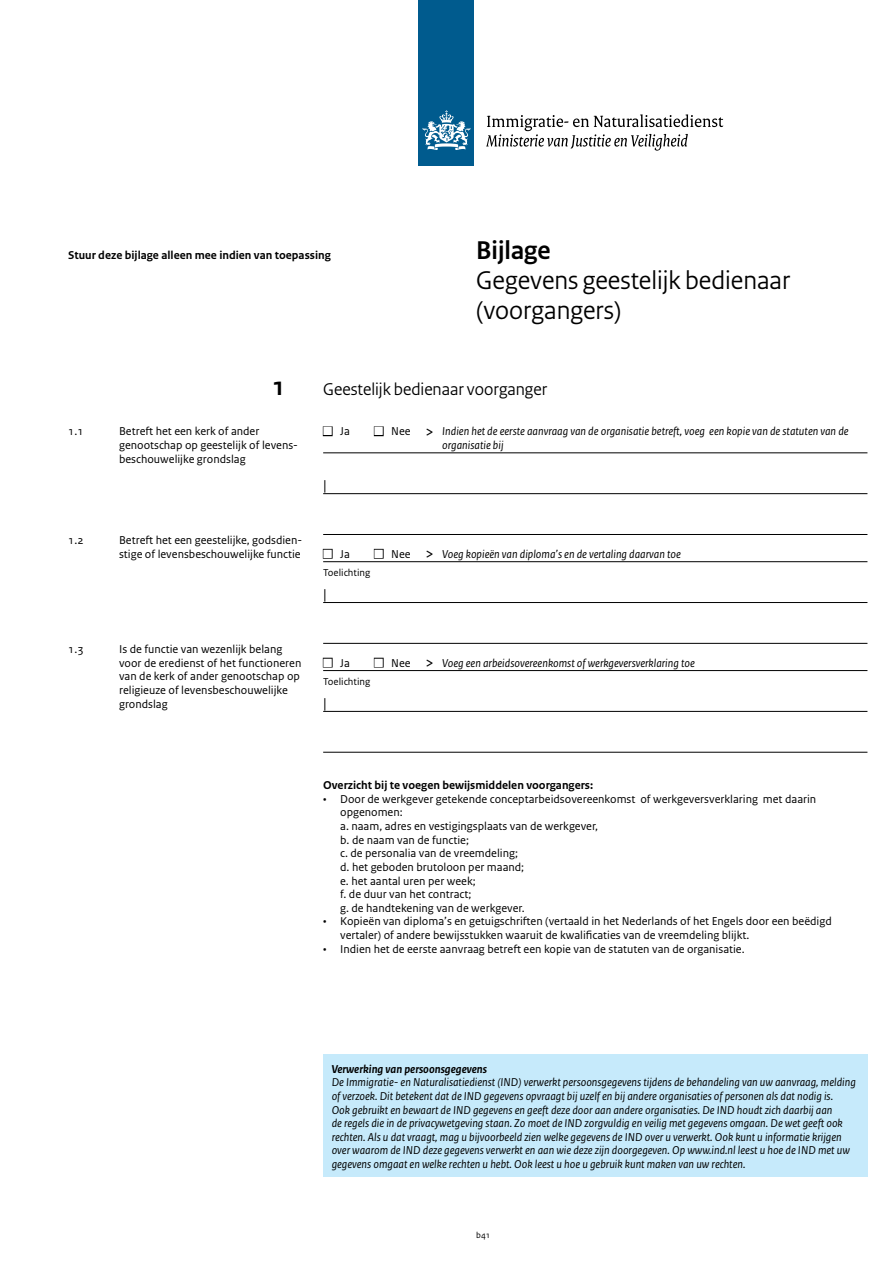
<style>
.page{position:relative;width:893px;height:1263px;background:#fff}
.page>*{position:absolute;margin:0;border:0;box-sizing:border-box;transform-origin:0 0}
._02_RO_Doc-specifica{font:27px/30px "Rijksoverheid Sans Heading";color:#000}
._01_RO_Doc-naam{font:700 27px "Rijksoverheid Sans Heading";color:#000}
._05_RO_Rubriek{font:700 27px "Rijksoverheid Sans Heading";color:#000}
._05_RO_Rubriek-2{font:18px "Rijksoverheid Sans Heading";color:#000}
._10_RO_Antwoord___li{font:15px "Rijksoverheid Sans Text";color:#000}
._12_RO_Antwoord-plat{font:italic 12px/13.6px "Rijksoverheid Sans Text";color:#000}
._12_RO_Antwoord-plat-2{font:12px/13.6px "Rijksoverheid Sans Text";color:#000}
._06_RO_Vraag{font:12px/13.6px "Rijksoverheid Sans Text";color:#000}
._10_RO_Antwoord___li-2{font:italic 12px/13.6px "Rijksoverheid Sans Text";color:#000}
._12_RO_Antwoord-plat-3{font:700 12px "Rijksoverheid Sans Text";color:#000}
._10_RO_Antwoord___li-3{font:12px "Rijksoverheid Sans Text";color:#000}
._08_RO_Subvraag_tabe{font:10.5px "Rijksoverheid Sans Text";color:#000}
._99_RO_Doc-nummer{font:9px "Rijksoverheid Sans Text";color:#000}
.s1{color:#fff}
.s2{font-style:normal}
.s3{font-style:normal;font-size:16.5px}
.s4{font-weight:700}
</style>
<div class="page">
<div style="left:419px;top:0;width:55px;height:166px;background:#005b8e"></div>
<svg style="left:423px;top:110px;width:47px;height:40px"></svg>
<svg style="left:486px;top:114px;width:237px;height:37px"></svg>
<hr style="left:323px;top:452px;width:544px;height:1px;background:#000">
<hr style="left:323px;top:493px;width:544px;height:1px;background:#000">
<hr style="left:323px;top:534px;width:544px;height:1px;background:#000">
<hr style="left:323px;top:561px;width:544px;height:1px;background:#000">
<hr style="left:323px;top:602px;width:544px;height:1px;background:#000">
<hr style="left:323px;top:643px;width:544px;height:1px;background:#000">
<hr style="left:323px;top:670px;width:544px;height:1px;background:#000">
<hr style="left:323px;top:711px;width:544px;height:1px;background:#000">
<hr style="left:323px;top:752px;width:544px;height:1px;background:#000">
<div style="left:323px;top:426px;width:10px;height:10px;border:2px solid #000"></div>
<div style="left:374px;top:426px;width:10px;height:10px;border:2px solid #000"></div>
<div style="left:323px;top:549px;width:10px;height:10px;border:2px solid #000"></div>
<div style="left:374px;top:549px;width:10px;height:10px;border:2px solid #000"></div>
<div style="left:323px;top:658px;width:10px;height:9px;border:2px solid #000"></div>
<div style="left:374px;top:658px;width:10px;height:9px;border:2px solid #000"></div>
<div style="left:323px;top:1054px;width:544px;height:123px;background:#c6eafb"></div>
<p class="_12_RO_Antwoord-plat-3" style="left:68px;top:248px;width:264px">Stuur deze bijlage alleen mee indien van toepassing</p>
<p class="_01_RO_Doc-naam" style="left:476px;top:235px;width:76px">Bijlage</p>
<p class="_02_RO_Doc-specifica" style="left:476px;top:265px;width:316px">Gegevens geestelijk bedienaar (voorgangers)</p>
<p class="_05_RO_Rubriek" style="left:272px;top:371px;width:15px">1</p>
<p class="_05_RO_Rubriek-2" style="left:323px;top:378px;width:226px">Geestelijk bedienaar voorganger</p>
<p class="_10_RO_Antwoord___li-3" style="left:323px;top:425px;width:28px"><span class="s1">■</span> Ja</p>
<p class="_10_RO_Antwoord___li-2" style="left:442px;top:425px;width:408px;text-indent:-68px"><span class="s1">■</span> <span class="s2">Nee</span> <span class="s3">&gt;</span> Indien het de eerste aanvraag van de organisatie betreft, voeg een kopie van de statuten van de organisatie bij</p>
<p class="_10_RO_Antwoord___li" style="left:323px;top:476px;width:5px">|</p>
<p class="_06_RO_Vraag" style="left:68px;top:425px;width:17px">1.1</p>
<p class="_06_RO_Vraag" style="left:119px;top:425px;width:180px">Betreft het een kerk of ander genootschap op geestelijk of levens&shy;beschouwelijke grondslag</p>
<p class="_06_RO_Vraag" style="left:68px;top:534px;width:17px">1.2</p>
<p class="_06_RO_Vraag" style="left:119px;top:534px;width:185px">Betreft het een geestelijke, godsdien&shy;stige of levensbeschouwelijke functie</p>
<p class="_06_RO_Vraag" style="left:68px;top:643px;width:17px">1.3</p>
<p class="_06_RO_Vraag" style="left:119px;top:643px;width:184px">Is de functie van wezenlijk belang voor de eredienst of het functioneren van de kerk of ander genootschap op religieuze of levensbeschouwelijke grondslag</p>
<p class="_10_RO_Antwoord___li-3" style="left:323px;top:547px;width:28px"><span class="s1">■</span> Ja</p>
<p class="_10_RO_Antwoord___li-2" style="left:374px;top:547px;width:308px"><span class="s1">■</span> <span class="s2">Nee</span> <span class="s3">&gt;</span> Voeg kopieën van diploma’s en de vertaling daarvan toe</p>
<p class="_08_RO_Subvraag_tabe" style="left:323px;top:567px;width:49px">Toelichting</p>
<p class="_10_RO_Antwoord___li" style="left:323px;top:585px;width:5px">|</p>
<p class="_10_RO_Antwoord___li-3" style="left:323px;top:656px;width:28px"><span class="s1">■</span> Ja</p>
<p class="_10_RO_Antwoord___li-2" style="left:374px;top:656px;width:322px"><span class="s1">■</span> <span class="s2">Nee</span> <span class="s3">&gt;</span> Voeg een arbeidsovereenkomst of werkgeversverklaring toe</p>
<p class="_08_RO_Subvraag_tabe" style="left:323px;top:675px;width:49px">Toelichting</p>
<p class="_10_RO_Antwoord___li" style="left:323px;top:694px;width:5px">|</p>
<p class="_12_RO_Antwoord-plat-3" style="left:323px;top:778px;width:272px">Overzicht bij te voegen bewijsmiddelen voorgangers:</p>
<p class="_12_RO_Antwoord-plat-2" style="left:340px;top:792px;width:478px;text-indent:-17px">• Door de werkgever getekende conceptarbeidsovereenkomst of werkgeversverklaring met daarin opgenomen:</p>
<p class="_12_RO_Antwoord-plat-2" style="left:340px;top:819px;width:259px">a. naam, adres en vestigingsplaats van de werkgever,</p>
<p class="_12_RO_Antwoord-plat-2" style="left:340px;top:833px;width:130px">b. de naam van de functie;</p>
<p class="_12_RO_Antwoord-plat-2" style="left:340px;top:847px;width:179px">c. de personalia van de vreemdeling;</p>
<p class="_12_RO_Antwoord-plat-2" style="left:340px;top:860px;width:186px">d. het geboden brutoloon per maand;</p>
<p class="_12_RO_Antwoord-plat-2" style="left:340px;top:874px;width:137px">e. het aantal uren per week;</p>
<p class="_12_RO_Antwoord-plat-2" style="left:340px;top:887px;width:133px">f. de duur van het contract;</p>
<p class="_12_RO_Antwoord-plat-2" style="left:340px;top:901px;width:186px">g. de handtekening van de werkgever.</p>
<p class="_12_RO_Antwoord-plat-2" style="left:340px;top:915px;width:493px;text-indent:-17px">• Kopieën van diploma’s en getuigschriften (vertaald in het Nederlands of het Engels door een beëdigd vertaler) of andere bewijsstukken waaruit de kwalificaties van de vreemdeling blijkt.</p>
<p class="_12_RO_Antwoord-plat-2" style="left:323px;top:942px;width:423px">• Indien het de eerste aanvraag betreft een kopie van de statuten van de organisatie.</p>
<p class="_12_RO_Antwoord-plat" style="left:332px;top:1062px;width:526px"><span class="s4">Verwerking van persoonsgegevens<br></span>De Immigratie- en Naturalisatiedienst (IND) verwerkt persoonsgegevens tijdens de behandeling van uw aanvraag, melding of verzoek. Dit betekent dat de IND gegevens opvraagt bij uzelf en bij andere organisaties of personen als dat nodig is.<br>Ook gebruikt en bewaart de IND gegevens en geeft deze door aan andere organisaties. De IND houdt zich daarbij aan<br>de regels die in de privacywetgeving staan. Zo moet de IND zorgvuldig en veilig met gegevens omgaan. De wet geeft ook rechten. Als u dat vraagt, mag u bijvoorbeeld zien welke gegevens de IND over u verwerkt. Ook kunt u informatie krijgen over waarom de IND deze gegevens verwerkt en aan wie deze zijn doorgegeven. Op www.ind.nl leest u hoe de IND met uw gegevens omgaat en welke rechten u hebt. Ook leest u hoe u gebruik kunt maken van uw rechten.</p>
<p class="_99_RO_Doc-nummer" style="left:476px;top:1230px;width:16px">b41</p>
</div>
